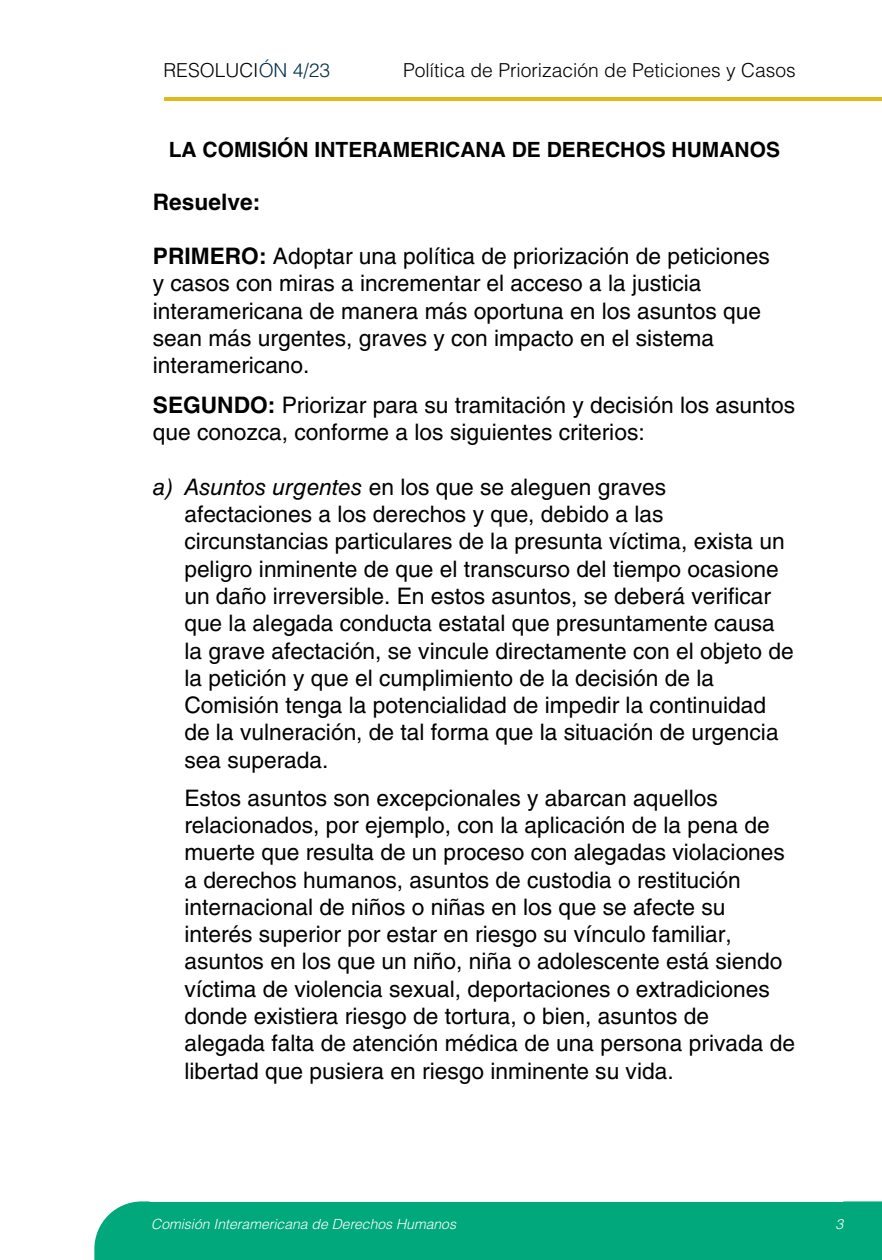
<style>
.page{position:relative;width:882px;height:1260px;background:#fff}
.page>*{position:absolute;margin:0;border:0;box-sizing:border-box;transform-origin:0 0}
.t1{font:22.75px/27.3px "Helvetica LT Std";color:#000}
.t2{font:700 22.75px "Helvetica LT Std";color:#000}
.t3{font:700 21px "Helvetica LT Std";color:#000}
.t4{font:300 19.25px "Helvetica LT Std";color:#000}
.t5{font:italic 300 14px "Helvetica LT Std";color:#fff}
.s1{color:#003049}
.s2{font-weight:700}
.s3{font-style:italic}
</style>
<div class="page">
<div style="left:94px;top:1201px;width:788px;height:59px;background:#00a87c"></div>
<hr style="left:150px;top:1201px;width:693px;height:1px;background:#fff">
<hr style="left:164px;top:98px;width:718px;height:3px;background:#e0ba1b">
<p class="t4" style="left:163px;top:58px;width:168px">RESOLUCI<span class="s1">ÓN 4/23</span></p>
<p class="t4" style="left:403px;top:58px;width:394px">Política de Priorización de Peticiones y Casos</p>
<p class="t3" style="left:169px;top:137px;width:613px">LA COMISIÓN INTERAMERICANA DE DERECHOS HUMANOS</p>
<p class="t2" style="left:153px;top:188px;width:109px">Resuelve:</p>
<p class="t1" style="left:153px;top:242px;width:619px"><span class="s2">PRIMERO:</span> Adoptar una política de priorización de peticiones y casos con miras a incrementar el acceso a la justicia interamericana de manera más oportuna en los asuntos que sean más urgentes, graves y con impacto en el sistema interamericano.</p>
<p class="t1" style="left:153px;top:391px;width:644px"><span class="s2">SEGUNDO:</span> Priorizar para su tramitación y decisión los asuntos que conozca, conforme a los siguientes criterios:</p>
<p class="t1" style="left:184px;top:473px;width:611px;text-indent:-32px"><span class="s3">a) Asuntos urgentes</span> en los que se aleguen graves afectaciones a los derechos y que, debido a las circunstancias particulares de la presunta víctima, exista un peligro inminente de que el transcurso del tiempo ocasione un daño irreversible. En estos asuntos, se deberá verificar que la alegada conducta estatal que presuntamente causa la grave afectación, se vincule directamente con el objeto de la petición y que el cumplimiento de la decisión de la Comisión tenga la potencialidad de impedir la continuidad de la vulneración, de tal forma que la situación de urgencia sea superada.</p>
<p class="t1" style="left:184px;top:784px;width:612px">Estos asuntos son excepcionales y abarcan aquellos relacionados, por ejemplo, con la aplicación de la pena de muerte que resulta de un proceso con alegadas violaciones a derechos humanos, asuntos de custodia o restitución internacional de niños o niñas en los que se afecte su interés superior por estar en riesgo su vínculo familiar, asuntos en los que un niño, niña o adolescente está siendo víctima de violencia sexual, deportaciones o extradiciones donde existiera riesgo de tortura, o bien, asuntos de alegada falta de atención médica de una persona privada de libertad que pusiera en riesgo inminente su vida.</p>
<p class="t5" style="left:151px;top:1216px;width:306px">Comisión Interamericana de Derechos Humanos</p>
<p class="t5" style="left:835px;top:1216px;width:9px">3</p>
</div>
